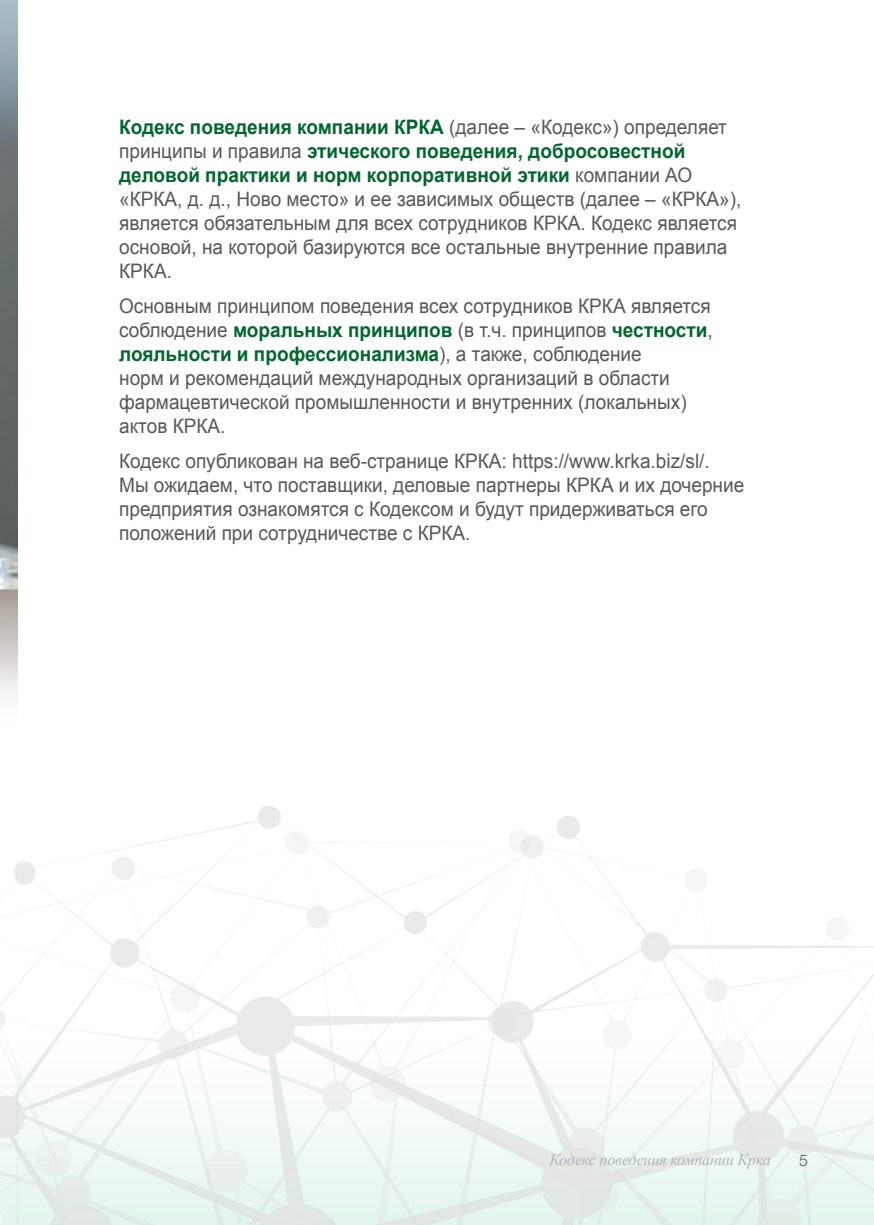
<style>
.page{position:relative;width:874px;height:1225px;background:#fff}
.page>*{position:absolute;margin:0;border:0;box-sizing:border-box;transform-origin:0 0}
.tekoci_TXT{font:20px/24px "Arial";color:#57585a;scale:.95 1}
.t1{font:italic 16px "Times New Roman";letter-spacing:-.01em;color:#b2b3b7}
.TEXT{font:300 16px "Helvetica Neue LT Pro";color:#57585a}
.s1{font-weight:700;color:#00672c}
</style>
<div class="page">
<img style="left:0;top:0;width:17px;height:493px">
<img style="left:0;top:493px;width:873px;height:732px">
<p class="tekoci_TXT" style="left:119px;top:115px;width:656px"><span class="s1">Кодекс поведения компании КРКА</span> (далее – «Кодекс») определяет принципы и правила <span class="s1">этического поведения, добросовестной деловой практики и норм корпоративной этики</span> компании АО «КРКА, д. д., Ново место» и ее зависимых обществ (далее – «КРКА»), является обязательным для всех сотрудников КРКА. Кодекс является основой, на которой базируются все остальные внутренние правила КРКА.</p>
<p class="tekoci_TXT" style="left:119px;top:294px;width:626px">Основным принципом поведения всех сотрудников КРКА является соблюдение <span class="s1">моральных принципов</span> (в т.ч. принципов <span class="s1">честности</span>, <span class="s1">лояльности и профессионализма</span>), а также, соблюдение<br>норм и рекомендаций международных организаций в области фармацевтической промышленности и внутренних (локальных) актов КРКА.</p>
<p class="tekoci_TXT" style="left:119px;top:449px;width:659px">Кодекс опубликован на веб-странице КРКА: https://www.krka.biz/sl/.<br>Мы ожидаем, что поставщики, деловые партнеры КРКА и их дочерние предприятия ознакомятся с Кодексом и будут придерживаться его положений при сотрудничестве с КРКА.</p>
<p class="t1" style="left:549px;top:1148px;width:223px">Кодекс поведения компании Крка</p>
<p class="TEXT" style="left:798px;top:1151px;width:10px">5</p>
</div>
